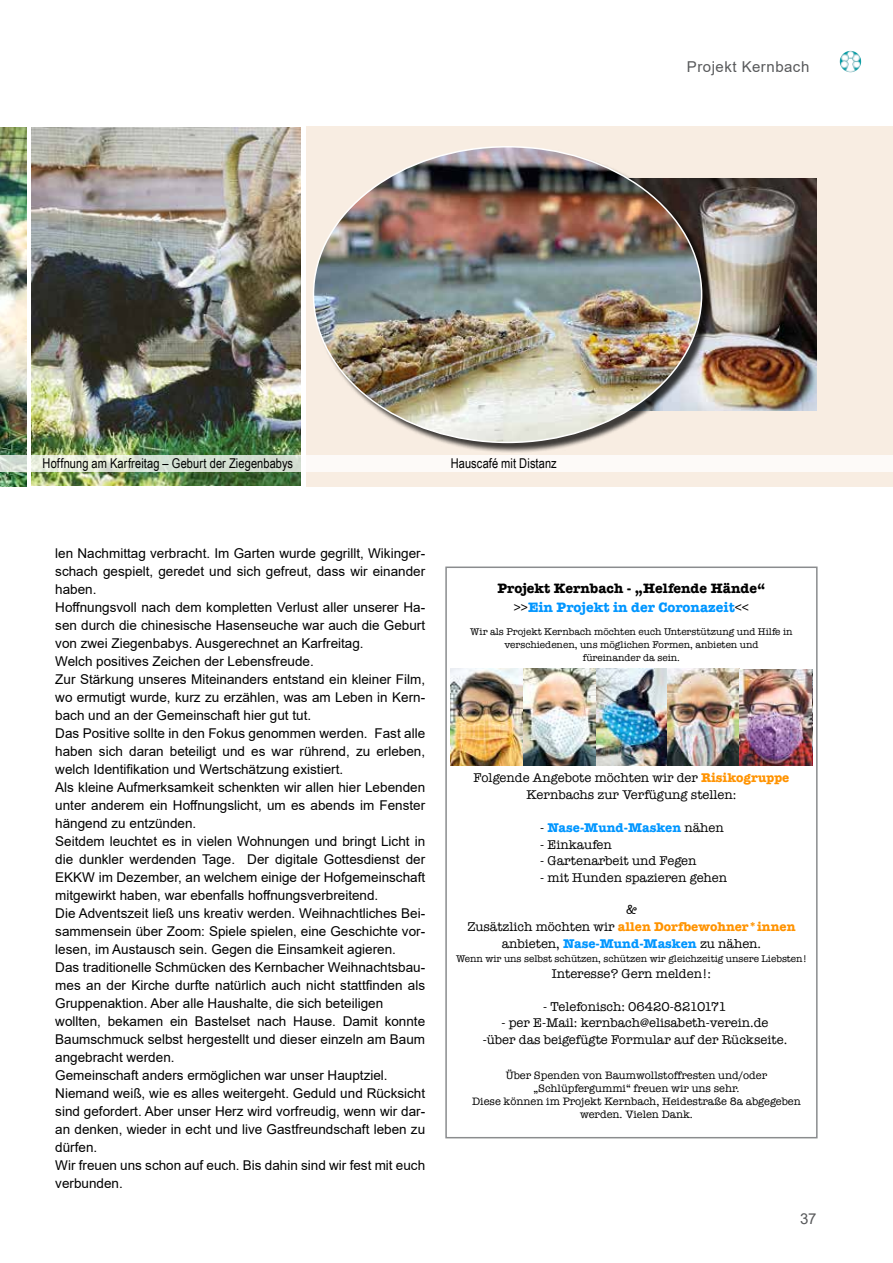
<style>
.page{position:relative;width:893px;height:1263px;background:#fff}
.page>*{position:absolute;margin:0;border:0;box-sizing:border-box;transform-origin:0 0}
.t1{font:15px "Arial";letter-spacing:.03em;color:#58595b}
.t2{font:700 14.1px/18.9px "American Typewriter";color:#000;text-align:center}
.t3{font:13.5px/18px "Arial";color:#000}
.t4{font:13.5px "Arial Narrow";letter-spacing:.005em;color:#000}
.t5{font:13.05px/17.1px "American Typewriter";color:#000;text-align:center}
.t6{font:700 13.05px "American Typewriter";color:#0096ff}
.t7{font:11.1px/13px "American Typewriter";color:#000;text-align:center}
.t8{font:10.05px/13px "American Typewriter";color:#000;text-align:center}
.s1{font-weight:400}
.s2{color:#0096ff}
.s3{font-weight:700;color:#ff9300}
.s4{font-weight:400;color:#000}
.s5{font-weight:700;color:#0096ff}
</style>
<div class="page">
<div style="left:306px;top:126px;width:587px;height:360px;background:#f8ede2"></div>
<img style="left:713px;top:178px;width:104px;height:232px">
<img style="left:32px;top:128px;width:268px;height:358px">
<img style="left:451px;top:669px;width:361px;height:96px">
<div style="left:445px;top:566px;width:373px;height:572px;border:2px solid #8a8c8e"></div>
<img style="left:0;top:127px;width:27px;height:359px">
<div style="left:314px;top:147px;width:399px;height:306px;background:#000;opacity:.75"></div>
<img style="left:313px;top:147px;width:389px;height:295px">
<svg style="left:0;top:456px;width:893px;height:16px;background:#f1f2ec"></svg>
<img style="left:840px;top:51px;width:9px;height:21px">
<p class="t1" style="left:687px;top:56px;width:124px">Projekt Kernbach</p>
<p class="t4" style="left:43px;top:453px;width:252px">Hoffnung am Karfreitag – Geburt der Ziegenbabys</p>
<p class="t4" style="left:451px;top:453px;width:108px">Hauscafé mit Distanz</p>
<p class="t3" style="left:55px;top:544px;width:371px">len Nachmittag verbracht. Im Garten wurde gegrillt, Wikinger&shy;schach gespielt, geredet und sich gefreut, dass wir einander haben.<br>Hoffnungsvoll nach dem kompletten Verlust aller unserer Ha&shy;sen durch die chinesische Hasenseuche war auch die Geburt von zwei Ziegenbabys. Ausgerechnet an Karfreitag.<br>Welch positives Zeichen der Lebensfreude.<br>Zur Stärkung unseres Miteinanders entstand ein kleiner Film, wo ermutigt wurde, kurz zu erzählen, was am Leben in Kern&shy;bach und an der Gemeinschaft hier gut tut.<br>Das Positive sollte in den Fokus genommen werden. Fast alle haben sich daran beteiligt und es war rührend, zu erleben, welch Identifikation und Wertschätzung existiert.<br>Als kleine Aufmerksamkeit schenkten wir allen hier Lebenden unter anderem ein Hoffnungslicht, um es abends im Fenster hängend zu entzünden.<br>Seitdem leuchtet es in vielen Wohnungen und bringt Licht in die dunkler werdenden Tage. Der digitale Gottesdienst der EKKW im Dezember, an welchem einige der Hofgemeinschaft mitgewirkt haben, war ebenfalls hoffnungsverbreitend.<br>Die Adventszeit ließ uns kreativ werden. Weihnachtliches Bei&shy;sammensein über Zoom: Spiele spielen, eine Geschichte vor&shy;lesen, im Austausch sein. Gegen die Einsamkeit agieren.<br>Das traditionelle Schmücken des Kernbacher Weihnachtsbau&shy;mes an der Kirche durfte natürlich auch nicht stattfinden als Gruppenaktion. Aber alle Haushalte, die sich beteiligen wollten, bekamen ein Bastelset nach Hause. Damit konnte Baumschmuck selbst hergestellt und dieser einzeln am Baum angebracht werden.<br>Gemeinschaft anders ermöglichen war unser Hauptziel.<br>Niemand weiß, wie es alles weitergeht. Geduld und Rücksicht sind gefordert. Aber unser Herz wird vorfreudig, wenn wir dar&shy;an denken, wieder in echt und live Gastfreundschaft leben zu dürfen.<br>Wir freuen uns schon auf euch. Bis dahin sind wir fest mit euch verbunden.</p>
<p class="t2" style="left:497px;top:578px;width:269px">Projekt Kernbach - „Helfende Hände“ <span class="s1">&gt;&gt;</span><span class="s2">Ein Projekt in der Coronazeit</span><span class="s1">&lt;&lt;</span></p>
<p class="t8" style="left:470px;top:624px;width:324px">Wir als Projekt Kernbach möchten euch Unterstützung und Hilfe in verschiedenen, uns möglichen Formen, anbieten und<br>füreinander da sein.</p>
<p class="t5" style="left:474px;top:769px;width:317px">Folgende Angebote möchten wir der <span class="s3">Risikogruppe<br></span>Kernbachs zur Verfügung stellen:</p>
<p class="t6" style="left:540px;top:817px;width:185px"><span class="s4">-</span> Nase-Mund-Masken <span class="s4">nähen</span></p>
<p class="t5" style="left:540px;top:836px;width:73px">- Einkaufen</p>
<p class="t5" style="left:540px;top:852px;width:158px">- Gartenarbeit und Fegen</p>
<p class="t5" style="left:540px;top:868px;width:188px">- mit Hunden spazieren gehen</p>
<p class="t5" style="left:467px;top:900px;width:330px">&amp;<br>Zusätzlich möchten wir <span class="s3">allen Dorfbewohner*innen </span>anbieten, <span class="s5">Nase-Mund-Masken</span> zu nähen.</p>
<p class="t8" style="left:456px;top:952px;width:352px">Wenn wir uns selbst schützen, schützen wir gleichzeitig unsere Liebsten!</p>
<p class="t5" style="left:552px;top:964px;width:161px">Interesse? Gern melden!:</p>
<p class="t5" style="left:543px;top:998px;width:185px">- Telefonisch: 06420-8210171</p>
<p class="t5" style="left:483px;top:1014px;width:306px;line-height:16.4px">- per E-Mail: kernbach@elisabeth-verein.de<br>-über das beigefügte Formular auf der Rückseite.</p>
<p class="t7" style="left:472px;top:1068px;width:330px">Über Spenden von Baumwollstoffresten und/oder „Schlüpfergummi“ freuen wir uns sehr.<br>Diese können im Projekt Kernbach, Heidestraße 8a abgegeben werden. Vielen Dank.</p>
<p class="t1" style="left:800px;top:1208px;width:18px">37</p>
</div>
